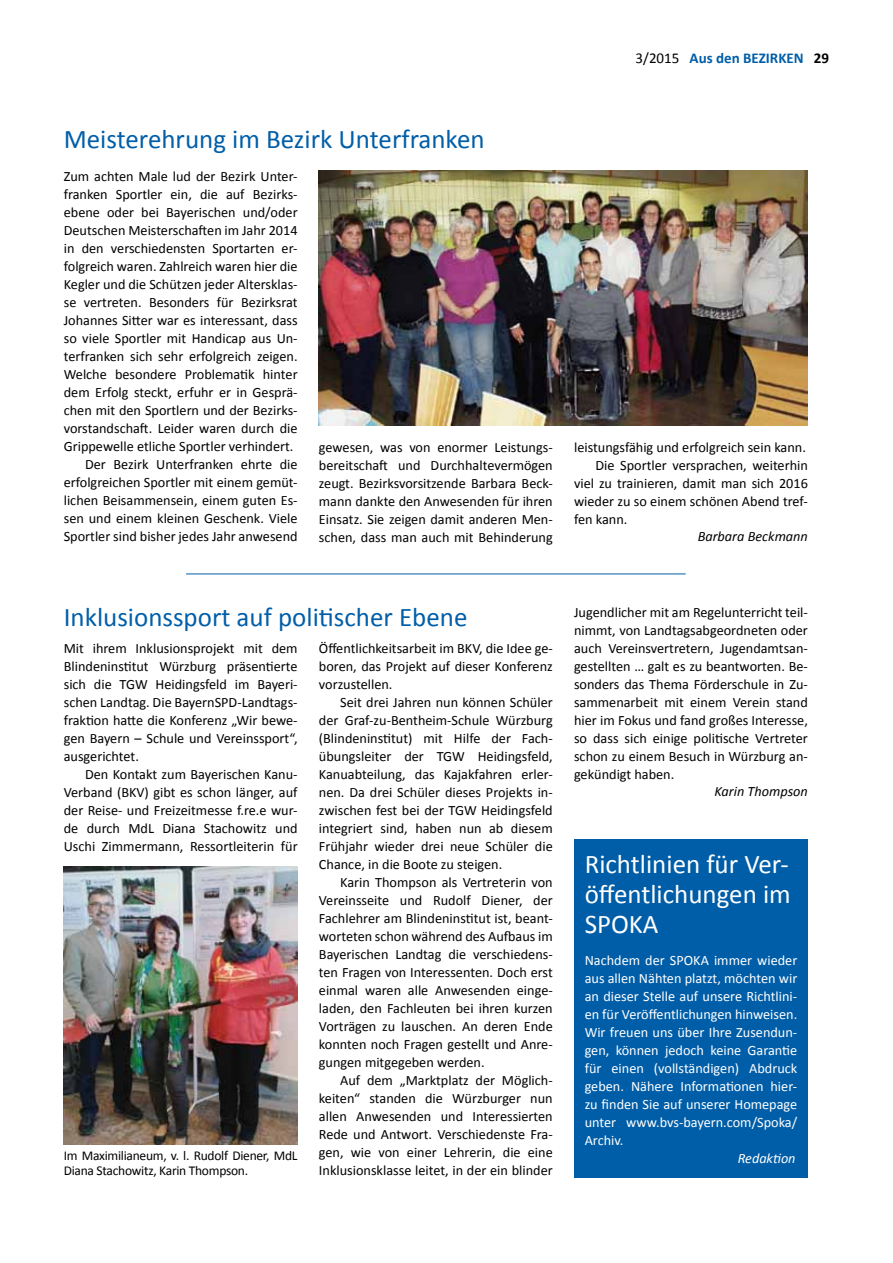
<style>
.page{position:relative;width:893px;height:1263px;background:#fff}
.page>*{position:absolute;margin:0;border:0;box-sizing:border-box;transform-origin:0 0}
.t1{font:27px "Calibri";color:#005ea8}
.t2{font:27px/30px "Calibri";color:#fff;text-align:justify}
.t3{font:700 15px "Calibri";color:#005ea8}
.t4{font:14.25px/18px "Calibri";color:#000;text-align:justify}
.t5{font:14.25px/18px "Calibri";color:#fff;text-align:justify}
.t6{font:italic 14.25px "Calibri";color:#000}
.t7{font:italic 14.25px "Calibri";color:#fff}
.t8{font:13.5px/15px "Calibri";letter-spacing:-.02em;color:#000}
.s1{font-weight:400;color:#000}
.s2{color:#000}
</style>
<div class="page">
<img style="left:319px;top:170px;width:489px;height:256px">
<img style="left:64px;top:867px;width:233px;height:277px">
<hr style="left:186px;top:573px;width:500px;height:1px;background:#005ea8">
<div style="left:574px;top:840px;width:234px;height:338px;background:#005ea8"></div>
<h1 class="t1" style="left:64px;top:122px;width:422px">Meisterehrung im Bezirk Unterfranken</h1>
<p class="t3" style="left:636px;top:49px;width:195px"><span class="s1">3/2015</span> Aus den BEZIRKEN <span class="s2">29</span></p>
<p class="t4" style="left:64px;top:167px;width:235px;text-align:right">Zum achten Male lud der Bezirk Unter&shy;franken Sportler ein, die auf Bezirks&shy;ebene oder bei Bayerischen und/oder Deutschen Meisterschaften im Jahr 2014 in den verschiedensten Sportarten er&shy;folgreich waren. Zahlreich waren hier die Kegler und die Schützen jeder Altersklas&shy;se vertreten. Besonders für Bezirksrat Johannes Sitter war es interessant, dass so viele Sportler mit Handicap aus Un&shy;terfranken sich sehr erfolgreich zeigen.<br>Welche besondere Problematik hinter dem Erfolg steckt, erfuhr er in Gesprä&shy;chen mit den Sportlern und der Bezirks&shy;vorstandschaft. Leider waren durch die Grippewelle etliche Sportler verhindert.<br>Der Bezirk Unterfranken ehrte die erfolgreichen Sportler mit einem gemüt&shy;lichen Beisammensein, einem guten Es&shy;sen und einem kleinen Geschenk. Viele Sportler sind bisher jedes Jahr anwesend</p>
<p class="t4" style="left:319px;top:438px;width:235px">gewesen, was von enormer Leistungs&shy;bereitschaft und Durchhaltevermögen zeugt. Bezirksvorsitzende Barbara Beck&shy;mann dankte den Anwesenden für ihren Einsatz. Sie zeigen damit anderen Men&shy;schen, dass man auch mit Behinderung</p>
<p class="t4" style="left:574px;top:438px;width:233px">leistungsfähig und erfolgreich sein kann.</p>
<p class="t4" style="left:595px;top:456px;width:214px">Die Sportler versprachen, weiterhin</p>
<p class="t4" style="left:574px;top:474px;width:235px">viel zu trainieren, damit man sich 2016</p>
<p class="t4" style="left:574px;top:492px;width:235px">wieder zu so einem schönen Abend tref-</p>
<p class="t4" style="left:574px;top:510px;width:55px">fen kann.</p>
<p class="t6" style="left:698px;top:527px;width:112px">Barbara Beckmann</p>
<h1 class="t1" style="left:64px;top:600px;width:405px">Inklusionssport auf politischer Ebene</h1>
<p class="t4" style="left:64px;top:639px;width:235px">Mit ihrem Inklusionsprojekt mit dem Blindeninstitut Würzburg präsentierte sich die TGW Heidingsfeld im Bayeri&shy;schen Landtag. Die BayernSPD-Landtags&shy;fraktion hatte die Konferenz „Wir bewe&shy;gen Bayern – Schule und Vereinssport“, ausgerichtet.</p>
<p class="t4" style="left:64px;top:765px;width:235px;text-indent:21px">Den Kontakt zum Bayerischen Kanu-Verband (BKV) gibt es schon länger, auf der Reise- und Freizeitmesse f.re.e wur&shy;de durch MdL Diana Stachowitz und Uschi Zimmermann, Ressortleiterin für</p>
<p class="t4" style="left:319px;top:639px;width:235px">Öffentlichkeitsarbeit im BKV, die Idee ge&shy;boren, das Projekt auf dieser Konferenz vorzustellen.</p>
<p class="t4" style="left:319px;top:693px;width:235px;text-indent:21px">Seit drei Jahren nun können Schüler der Graf-zu-Bentheim-Schule Würzburg (Blindeninstitut) mit Hilfe der Fach&shy;übungsleiter der TGW Heidingsfeld, Kanuabteilung, das Kajakfahren erler&shy;nen. Da drei Schüler dieses Projekts in&shy;zwischen fest bei der TGW Heidingsfeld integriert sind, haben nun ab diesem Frühjahr wieder drei neue Schüler die Chance, in die Boote zu steigen.</p>
<p class="t4" style="left:319px;top:873px;width:235px;text-indent:21px">Karin Thompson als Vertreterin von Vereinsseite und Rudolf Diener, der Fachlehrer am Blindeninstitut ist, beant&shy;worteten schon während des Aufbaus im Bayerischen Landtag die verschiedens&shy;ten Fragen von Interessenten. Doch erst einmal waren alle Anwesenden einge&shy;laden, den Fachleuten bei ihren kurzen Vorträgen zu lauschen. An deren Ende konnten noch Fragen gestellt und Anre&shy;gungen mitgegeben werden.</p>
<p class="t4" style="left:319px;top:1071px;width:235px;text-indent:21px">Auf dem „Marktplatz der Möglich&shy;keiten“ standen die Würzburger nun allen Anwesenden und Interessierten Rede und Antwort. Verschiedenste Fra&shy;gen, wie von einer Lehrerin, die eine Inklusionsklasse leitet, in der ein blinder</p>
<p class="t8" style="left:64px;top:1148px;width:235px">Im Maximilianeum, v. l. Rudolf Diener, MdL<br>Diana Stachowitz, Karin Thompson.</p>
<p class="t4" style="left:574px;top:603px;width:235px">Jugendlicher mit am Regelunterricht teil&shy;nimmt, von Landtagsabgeordneten oder auch Vereinsvertretern, Jugendamtsan&shy;gestellten … galt es zu beantworten. Be&shy;sonders das Thema Förderschule in Zu&shy;sammenarbeit mit einem Verein stand hier im Fokus und fand großes Interesse, so dass sich einige politische Vertreter schon zu einem Besuch in Würzburg an&shy;gekündigt haben.</p>
<p class="t6" style="left:714px;top:781px;width:95px">Karin Thompson</p>
<h1 class="t2" style="left:585px;top:849px;width:208px">Richtlinien für Ver&shy;öffentlichungen im SPOKA</h1>
<p class="t5" style="left:585px;top:951px;width:214px">Nachdem der SPOKA immer wieder aus allen Nähten platzt, möchten wir an dieser Stelle auf unsere Richtlini&shy;en für Veröffentlichungen hinweisen.<br>Wir freuen uns über Ihre Zusendun&shy;gen, können jedoch keine Garantie für einen (vollständigen) Abdruck geben. Nähere Informationen hier&shy;zu finden Sie auf unserer Homepage unter www.bvs-bayern.com/Spoka/ Archiv.</p>
<p class="t7" style="left:738px;top:1148px;width:59px">Redaktion</p>
</div>
